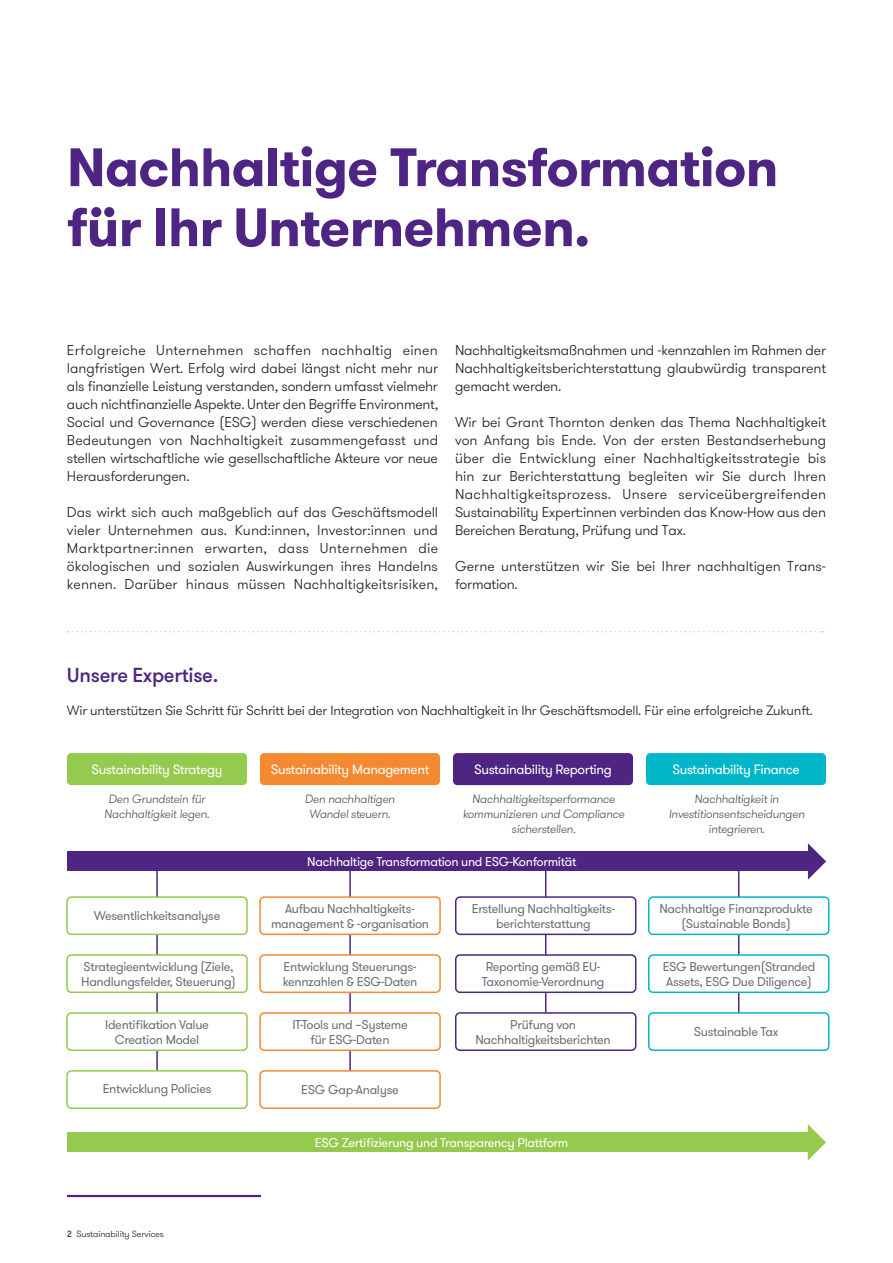
<style>
.page{position:relative;width:893px;height:1263px;background:#fff}
.page>*{position:absolute;margin:0;border:0;box-sizing:border-box;transform-origin:0 0}
.t1{font:700 54px/60px "GT Walsheim Pro";letter-spacing:-.015em;color:#4e2582}
.t2{font:500 20.25px "GT Walsheim Pro";letter-spacing:-.015em;color:#4e2582}
.t3{font:300 14.25px/18px "GT Walsheim Pro";letter-spacing:-.005em;color:#231f20;text-align:justify}
.t4{font:300 13.5px "GT Walsheim Pro";letter-spacing:-.015em;color:#231f20}
.t5{font:13.5px "GT Walsheim Pro";letter-spacing:-.025em;color:#fff}
.t6{font:12.75px/15px "GT Walsheim Pro";letter-spacing:-.025em;color:#6d7175;text-align:center}
.t7{font:12.75px "GT Walsheim Pro";letter-spacing:-.025em;color:#fff}
.t8{font:italic 300 12px/15px "GT Walsheim Pro";letter-spacing:-.025em;color:#57585a;text-align:center}
.t9{font:300 9px "GT Walsheim Pro";letter-spacing:-.01em;color:#231f20}
.s1{font-weight:500;color:#4e2582}
</style>
<div class="page">
<hr style="left:67px;top:1195px;width:194px;height:2px;background:#4e2582">
<hr style="left:156px;top:870px;width:2px;height:210px;background:#4e2582">
<hr style="left:349px;top:870px;width:2px;height:210px;background:#4e2582">
<hr style="left:545px;top:869px;width:1px;height:169px;background:#4e2582">
<hr style="left:738px;top:870px;width:1px;height:170px;background:#4e2582">
<div style="left:67px;top:753px;width:180px;height:32px;background:#94ca4e;border-radius:4px"></div>
<div style="left:260px;top:753px;width:180px;height:32px;background:#f58932;border-radius:4px"></div>
<div style="left:453px;top:753px;width:180px;height:32px;background:#4e2582;border-radius:4px"></div>
<div style="left:646px;top:753px;width:180px;height:32px;background:#00b6c8;border-radius:4px"></div>
<svg style="left:808px;top:843px;width:18px;height:37px"></svg>
<div style="left:67px;top:852px;width:745px;height:19px;background:#4e2582"></div>
<svg style="left:68px;top:631px;width:756px;height:1px"></svg>
<svg style="left:808px;top:1124px;width:18px;height:36px"></svg>
<div style="left:67px;top:1132px;width:745px;height:20px;background:#94ca4e"></div>
<div style="left:67px;top:897px;width:180px;height:37px;background:#fff;border-radius:4px"></div>
<div style="left:66px;top:896px;width:182px;height:39px;border:2px solid #94ca4e;border-radius:4px"></div>
<div style="left:260px;top:897px;width:180px;height:37px;background:#fff;border-radius:4px"></div>
<div style="left:259px;top:896px;width:182px;height:39px;border:2px solid #f58932;border-radius:4px"></div>
<div style="left:456px;top:897px;width:180px;height:37px;background:#fff;border-radius:4px"></div>
<div style="left:455px;top:896px;width:181px;height:39px;border:2px solid #4e2582;border-radius:4px"></div>
<div style="left:649px;top:897px;width:180px;height:37px;background:#fff;border-radius:4px"></div>
<div style="left:648px;top:896px;width:181px;height:39px;border:2px solid #00b6c8;border-radius:4px"></div>
<div style="left:67px;top:955px;width:180px;height:37px;background:#fff;border-radius:4px"></div>
<div style="left:66px;top:954px;width:182px;height:39px;border:2px solid #94ca4e;border-radius:4px"></div>
<div style="left:260px;top:955px;width:180px;height:37px;background:#fff;border-radius:4px"></div>
<div style="left:259px;top:954px;width:182px;height:39px;border:2px solid #f58932;border-radius:4px"></div>
<div style="left:456px;top:955px;width:180px;height:37px;background:#fff;border-radius:4px"></div>
<div style="left:455px;top:954px;width:181px;height:39px;border:2px solid #4e2582;border-radius:4px"></div>
<div style="left:649px;top:955px;width:180px;height:37px;background:#fff;border-radius:4px"></div>
<div style="left:648px;top:954px;width:181px;height:39px;border:2px solid #00b6c8;border-radius:4px"></div>
<div style="left:67px;top:1013px;width:180px;height:37px;background:#fff;border-radius:4px"></div>
<div style="left:66px;top:1012px;width:182px;height:39px;border:2px solid #94ca4e;border-radius:4px"></div>
<div style="left:260px;top:1013px;width:180px;height:37px;background:#fff;border-radius:4px"></div>
<div style="left:259px;top:1012px;width:182px;height:39px;border:2px solid #f58932;border-radius:4px"></div>
<div style="left:456px;top:1013px;width:180px;height:37px;background:#fff;border-radius:4px"></div>
<div style="left:455px;top:1012px;width:181px;height:39px;border:2px solid #4e2582;border-radius:4px"></div>
<div style="left:649px;top:1013px;width:180px;height:37px;background:#fff;border-radius:4px"></div>
<div style="left:648px;top:1012px;width:181px;height:39px;border:2px solid #00b6c8;border-radius:4px"></div>
<div style="left:67px;top:1071px;width:180px;height:37px;background:#fff;border-radius:4px"></div>
<div style="left:66px;top:1070px;width:182px;height:39px;border:2px solid #94ca4e;border-radius:4px"></div>
<div style="left:260px;top:1071px;width:180px;height:37px;background:#fff;border-radius:4px"></div>
<div style="left:259px;top:1070px;width:182px;height:39px;border:2px solid #f58932;border-radius:4px"></div>
<h1 class="t1" style="left:67px;top:138px;width:713px">Nachhaltige Transformation für Ihr Unternehmen.</h1>
<p class="t3" style="left:67px;top:341px;width:373px">Erfolgreiche Unternehmen schaffen nachhaltig einen langfristigen Wert. Erfolg wird dabei längst nicht mehr nur als finanzielle Leistung verstanden, sondern umfasst vielmehr auch nichtfinanzielle Aspekte. Unter den Begriffe Environment, Social und Governance (ESG) werden diese verschiedenen Bedeutungen von Nachhaltigkeit zusammengefasst und stellen wirtschaftliche wie gesellschaftliche Akteure vor neue Herausforderungen.</p>
<p class="t3" style="left:67px;top:503px;width:373px">Das wirkt sich auch maßgeblich auf das Geschäftsmodell vieler Unternehmen aus. Kund:innen, Investor:innen und Marktpartner:innen erwarten, dass Unternehmen die ökologischen und sozialen Auswirkungen ihres Handelns kennen. Darüber hinaus müssen Nachhaltigkeitsrisiken,</p>
<p class="t3" style="left:455px;top:341px;width:373px">Nachhaltigkeitsmaßnahmen und -kennzahlen im Rahmen der Nachhaltigkeitsberichterstattung glaubwürdig transparent gemacht werden.</p>
<p class="t3" style="left:455px;top:413px;width:373px">Wir bei Grant Thornton denken das Thema Nachhaltigkeit von Anfang bis Ende. Von der ersten Bestandserhebung über die Entwicklung einer Nachhaltigkeitsstrategie bis hin zur Berichterstattung begleiten wir Sie durch Ihren Nachhaltigkeitsprozess. Unsere serviceübergreifenden Sustainability Expert:innen verbinden das Know-How aus den Bereichen Beratung, Prüfung und Tax.</p>
<p class="t3" style="left:455px;top:557px;width:373px">Gerne unterstützen wir Sie bei Ihrer nachhaltigen Trans&shy;formation.</p>
<h2 class="t2" style="left:67px;top:662px;width:153px">Unsere Expertise.</h2>
<p class="t4" style="left:67px;top:702px;width:747px">Wir unterstützen Sie Schritt für Schritt bei der Integration von Nachhaltigkeit in Ihr Geschäftsmodell. Für eine erfolgreiche Zukunft.</p>
<p class="t5" style="left:91px;top:760px;width:133px">Sustainability Strategy</p>
<p class="t5" style="left:271px;top:760px;width:160px">Sustainability Management</p>
<p class="t5" style="left:474px;top:760px;width:139px">Sustainability Reporting</p>
<p class="t5" style="left:672px;top:760px;width:129px">Sustainability Finance</p>
<p class="t8" style="left:104px;top:791px;width:107px">Den Grundstein für<br>Nachhaltigkeit legen.</p>
<p class="t8" style="left:305px;top:791px;width:92px">Den nachhaltigen<br>Wandel steuern.</p>
<p class="t8" style="left:463px;top:791px;width:163px">Nachhaltigkeitsperformance kommunizieren und Compliance sicherstellen.</p>
<p class="t8" style="left:669px;top:791px;width:137px">Nachhaltigkeit in<br>Investitionsentscheidungen integrieren.</p>
<p class="t7" style="left:307px;top:853px;width:271px">Nachhaltige Transformation und ESG-Konformität</p>
<p class="t6" style="left:94px;top:908px;width:128px">Wesentlichkeitsanalyse</p>
<p class="t6" style="left:271px;top:901px;width:160px">Aufbau Nachhaltigkeits&shy;management &amp; -organisation</p>
<p class="t6" style="left:472px;top:901px;width:145px">Erstellung Nachhaltigkeits&shy;berichterstattung</p>
<p class="t6" style="left:659px;top:901px;width:155px">Nachhaltige Finanzprodukte (Sustainable Bonds)</p>
<p class="t6" style="left:81px;top:959px;width:156px;text-align:left">Strategieentwicklung (Ziele,<br>Handlungsfelder, Steuerung)</p>
<p class="t6" style="left:283px;top:959px;width:136px;text-align:left">Entwicklung Steuerungs&shy;kennzahlen &amp; ESG-Daten</p>
<p class="t6" style="left:482px;top:959px;width:124px">Reporting gemäß EU-<br>Taxonomie-Verordnung</p>
<p class="t6" style="left:663px;top:959px;width:154px;text-align:left">ESG Bewertungen(Stranded<br>Assets, ESG Due Diligence)</p>
<p class="t6" style="left:105px;top:1017px;width:105px">Identifikation Value<br>Creation Model</p>
<p class="t6" style="left:292px;top:1017px;width:117px">IT-Tools und –Systeme für ESG-Daten</p>
<p class="t6" style="left:475px;top:1017px;width:137px">Prüfung von<br>Nachhaltigkeitsberichten</p>
<p class="t6" style="left:694px;top:1024px;width:86px">Sustainable Tax</p>
<p class="t6" style="left:103px;top:1082px;width:110px">Entwicklung Policies</p>
<p class="t6" style="left:301px;top:1082px;width:99px">ESG Gap-Analyse</p>
<p class="t9" style="left:67px;top:1228px;width:98px"><span class="s1">2</span> Sustainability Services</p>
<p class="t7" style="left:315px;top:1134px;width:255px">ESG Zertifizierung und Transparency Plattform</p>
</div>
